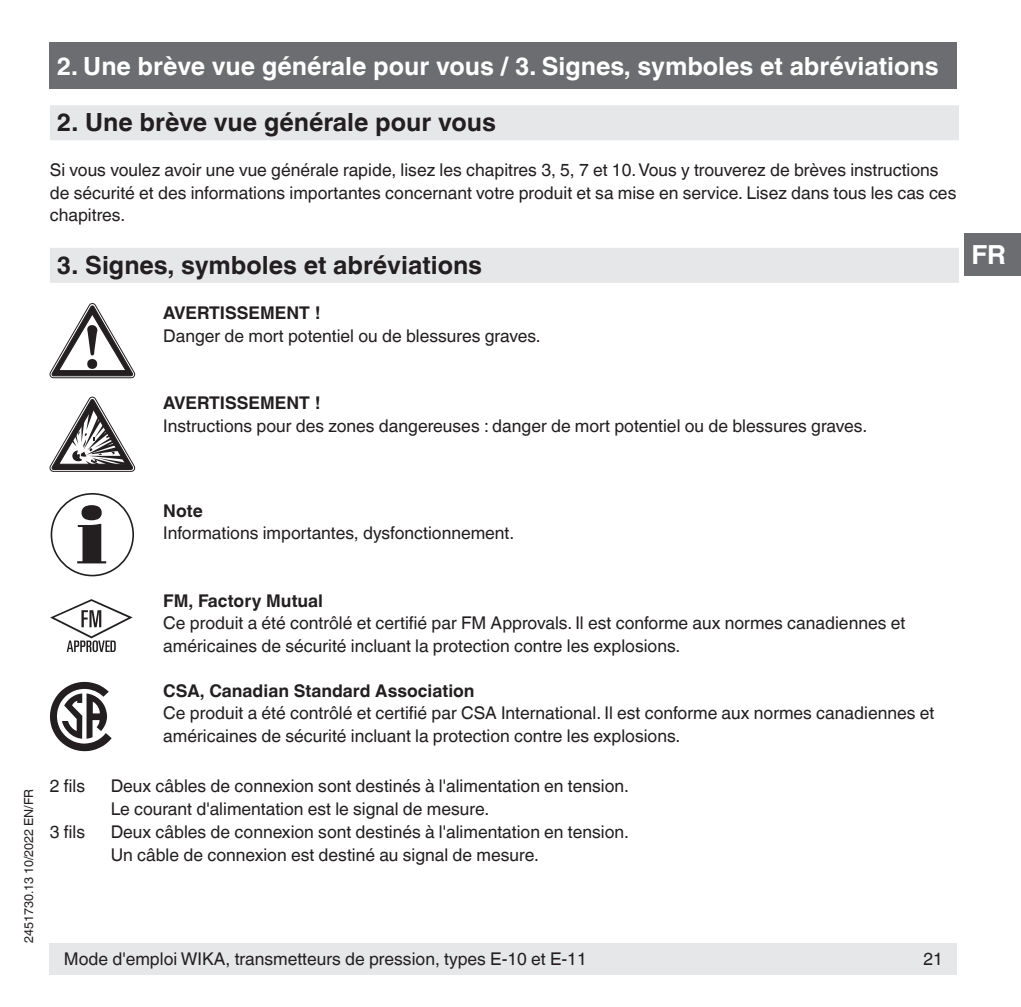
<style>
.page{position:relative;width:1021px;height:1007px;background:#fff}
.page>*{position:absolute;margin:0;border:0;box-sizing:border-box;transform-origin:0 0}
.t1{font:700 26.25px "Helvetica World";color:#fff}
.t2{font:700 25px "Helvetica World";color:#fff}
.t3{font:700 25px "Helvetica World";color:#231f20}
.t4{font:17.5px/22.5px "Helvetica World";color:#231f20}
.t5{font:700 17.5px "Helvetica World";color:#231f20}
.t6{font:12.5px "Helvetica World";color:#231f20}
</style>
<div class="page">
<div style="left:50px;top:943px;width:907px;height:31px;background:#e6e7e9"></div>
<div style="left:50px;top:43px;width:907px;height:46px;background:#6c6d70"></div>
<div style="left:964px;top:233px;width:56px;height:42px;background:#6c6d70"></div>
<div style="left:50px;top:105px;width:908px;height:35px;background:#e6e7e9"></div>
<div style="left:50px;top:248px;width:908px;height:35px;background:#e6e7e9"></div>
<svg style="left:50px;top:303px;width:85px;height:75px"></svg>
<svg style="left:50px;top:397px;width:85px;height:74px"></svg>
<svg style="left:77px;top:505px;width:29px;height:58px"></svg>
<div style="left:51px;top:493px;width:83px;height:83px;border:2px solid #231f20;border-radius:50%"></div>
<svg style="left:50px;top:599px;width:83px;height:53px"></svg>
<svg style="left:50px;top:681px;width:62px;height:70px"></svg>
<h2 class="t2" style="left:57px;top:51px;width:883px">2. Une brève vue générale pour vous / 3. Signes, symboles et abréviations</h2>
<h2 class="t3" style="left:57px;top:108px;width:440px">2. Une brève vue générale pour vous</h2>
<p class="t4" style="left:50px;top:159px;width:908px">Si vous voulez avoir une vue générale rapide, lisez les chapitres 3, 5, 7 et 10. Vous y trouverez de brèves instructions de sécurité et des informations importantes concernant votre produit et sa mise en service. Lisez dans tous les cas ces chapitres.</p>
<h2 class="t3" style="left:57px;top:251px;width:427px">3. Signes, symboles et abréviations</h2>
<p class="t5" style="left:163px;top:303px;width:159px">AVERTISSEMENT !</p>
<p class="t4" style="left:163px;top:324px;width:379px">Danger de mort potentiel ou de blessures graves.</p>
<h1 class="t1" style="left:971px;top:239px;width:36px">FR</h1>
<p class="t5" style="left:163px;top:393px;width:159px">AVERTISSEMENT !</p>
<p class="t4" style="left:163px;top:414px;width:705px">Instructions pour des zones dangereuses : danger de mort potentiel ou de blessures graves.</p>
<p class="t5" style="left:163px;top:500px;width:41px">Note</p>
<p class="t4" style="left:163px;top:522px;width:352px">Informations importantes, dysfonctionnement.</p>
<p class="t6" style="left:22px;top:943px;width:156px;rotate:-90deg">2451730.13 10/2022 EN/FR</p>
<p class="t5" style="left:163px;top:590px;width:161px">FM, Factory Mutual</p>
<p class="t4" style="left:163px;top:612px;width:743px">Ce produit a été contrôlé et certifié par FM Approvals. Il est conforme aux normes canadiennes et américaines de sécurité incluant la protection contre les explosions.</p>
<p class="t5" style="left:163px;top:680px;width:313px">CSA, Canadian Standard Association</p>
<p class="t4" style="left:163px;top:702px;width:772px">Ce produit a été contrôlé et certifié par CSA International. Il est conforme aux normes canadiennes et américaines de sécurité incluant la protection contre les explosions.</p>
<p class="t4" style="left:50px;top:774px;width:37px">2 fils</p>
<p class="t4" style="left:111px;top:774px;width:520px">Deux câbles de connexion sont destinés à l'alimentation en tension.<br>Le courant d'alimentation est le signal de mesure.</p>
<p class="t4" style="left:50px;top:820px;width:37px">3 fils</p>
<p class="t4" style="left:111px;top:820px;width:520px">Deux câbles de connexion sont destinés à l'alimentation en tension.<br>Un câble de connexion est destiné au signal de mesure.</p>
<p class="t4" style="left:64px;top:947px;width:524px">Mode d'emploi WIKA, transmetteurs de pression, types E-10 et E-11</p>
<p class="t4" style="left:923px;top:947px;width:21px">21</p>
</div>
